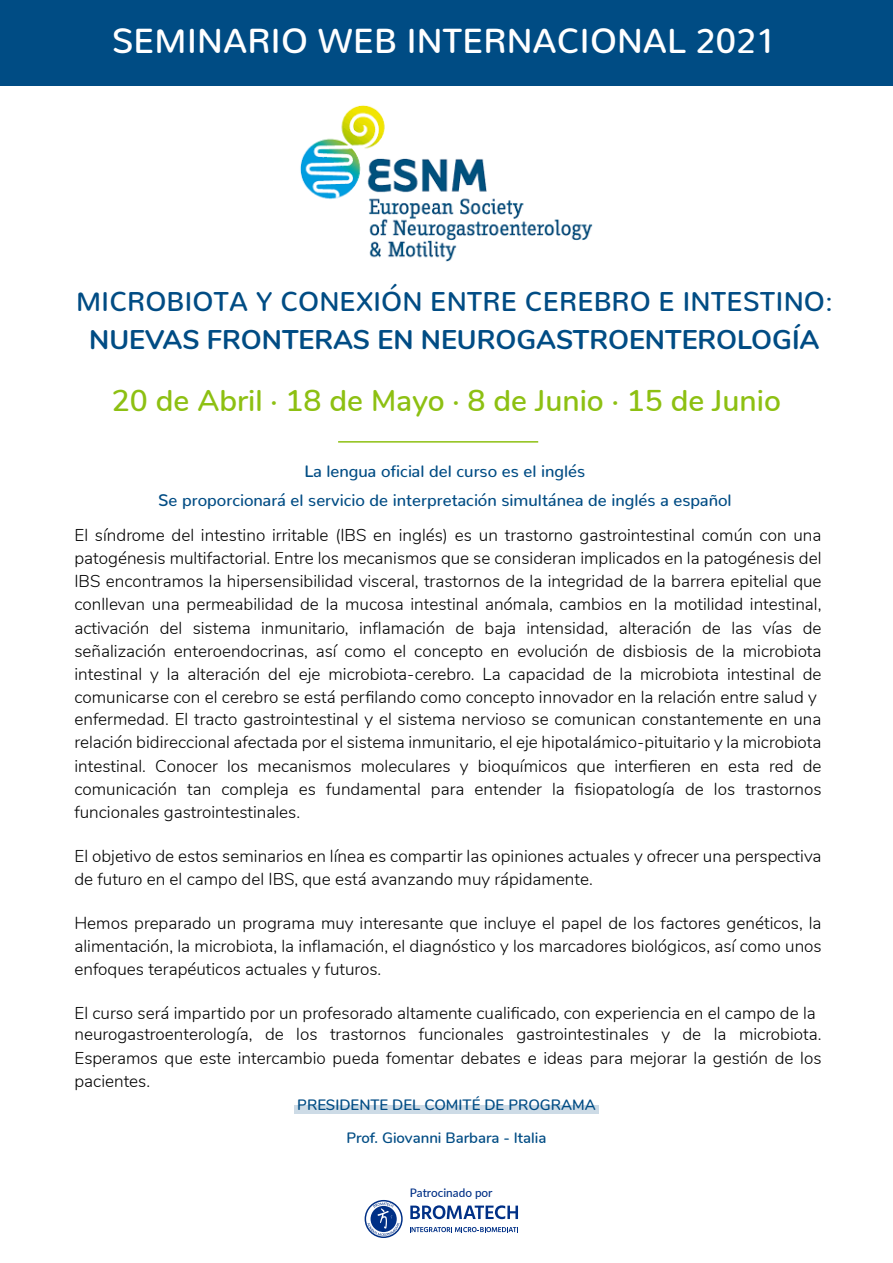
<style>
.page{position:relative;width:893px;height:1263px;background:#fff}
.page>*{position:absolute;margin:0;border:0;box-sizing:border-box;transform-origin:0 0}
.t1{font:500 34.5px "Nunito";color:#fff}
.t2{font:600 30px "Nunito";color:#8dc012}
.t3{font:500 27px "Nunito";color:#004c84}
.t4{font:700 27px "Nunito";color:#004c84}
.t5{font:300 17.1px/23.1px "Nunito";color:#000}
.t6{font:500 16.5px/28.5px "Nunito";color:#004c84;text-align:center}
.t7{font:600 15px "Nunito";color:#004c84}
.t8{font:500 11.7px "Lato";color:#003086}
</style>
<div class="page">
<img style="left:300px;top:105px;width:293px;height:157px">
<div style="left:294px;top:1105px;width:305px;height:9px;background:#cddbe6"></div>
<svg style="left:367px;top:1202px;width:33px;height:34px"></svg>
<div style="left:365px;top:1200px;width:38px;height:38px;border:2px solid #003086;border-radius:50%"></div>
<svg style="left:410px;top:1205px;width:108px;height:14px"></svg>
<svg style="left:410px;top:1227px;width:108px;height:5px"></svg>
<div style="left:0;top:0;width:893px;height:85px;background:#004c84"></div>
<hr style="left:338px;top:441px;width:200px;height:2px;background:#8dc012">
<h1 class="t1" style="left:112px;top:11px;width:666px">SEMINARIO WEB INTERNACIONAL 2021</h1>
<h3 class="t3" style="left:76px;top:278px;width:758px">MICROBIOTA Y CONEXIÓN ENTRE CEREBRO E INTESTINO:</h3>
<h3 class="t4" style="left:89px;top:320px;width:732px">NUEVAS FRONTERAS EN NEUROGASTROENTEROLOGÍA</h3>
<h2 class="t2" style="left:112px;top:378px;width:671px">20 de Abril · 18 de Mayo · 8 de Junio · 15 de Junio</h2>
<p class="t6" style="left:158px;top:455px;width:575px">La lengua oficial del curso es el inglés<br>Se proporcionará el servicio de interpretación simultánea de inglés a español</p>
<p class="t5" style="left:74px;top:522px;width:749px">El síndrome del intestino irritable (IBS en inglés) es un trastorno gastrointestinal común con una patogénesis multifactorial. Entre los mecanismos que se consideran implicados en la patogénesis del IBS encontramos la hipersensibilidad visceral, trastornos de la integridad de la barrera epitelial que conllevan una permeabilidad de la mucosa intestinal anómala, cambios en la motilidad intestinal, activación del sistema inmunitario, inflamación de baja intensidad, alteración de las vías de señalización enteroendocrinas, así como el concepto en evolución de disbiosis de la microbiota intestinal y la alteración del eje microbiota-cerebro. La capacidad de la microbiota intestinal de comunicarse con el cerebro se está perfilando como concepto innovador en la relación entre salud y enfermedad. El tracto gastrointestinal y el sistema nervioso se comunican constantemente en una relación bidireccional afectada por el sistema inmunitario, el eje hipotalámico-pituitario y la microbiota intestinal. Conocer los mecanismos moleculares y bioquímicos que interfieren en esta red de comunicación tan compleja es fundamental para entender la fisiopatología de los trastornos funcionales gastrointestinales.</p>
<p class="t5" style="left:74px;top:843px;width:749px">El objetivo de estos seminarios en línea es compartir las opiniones actuales y ofrecer una perspectiva de futuro en el campo del IBS, que está avanzando muy rápidamente.</p>
<p class="t5" style="left:74px;top:910px;width:749px;text-align:justify">Hemos preparado un programa muy interesante que incluye el papel de los factores genéticos, la alimentación, la microbiota, la inflamación, el diagnóstico y los marcadores biológicos, así como unos enfoques terapéuticos actuales y futuros.</p>
<p class="t5" style="left:74px;top:1000px;width:749px">El curso será impartido por un profesorado altamente cualificado, con experiencia en el campo de la neurogastroenterología, de los trastornos funcionales gastrointestinales y de la microbiota.<br>Esperamos que este intercambio pueda fomentar debates e ideas para mejorar la gestión de los pacientes.</p>
<p class="t7" style="left:297px;top:1093px;width:300px">PRESIDENTE DEL COMITÉ DE PROGRAMA</p>
<p class="t7" style="left:346px;top:1126px;width:202px">Prof. Giovanni Barbara - Italia</p>
<p class="t8" style="left:410px;top:1185px;width:84px">Patrocinado por</p>
</div>
